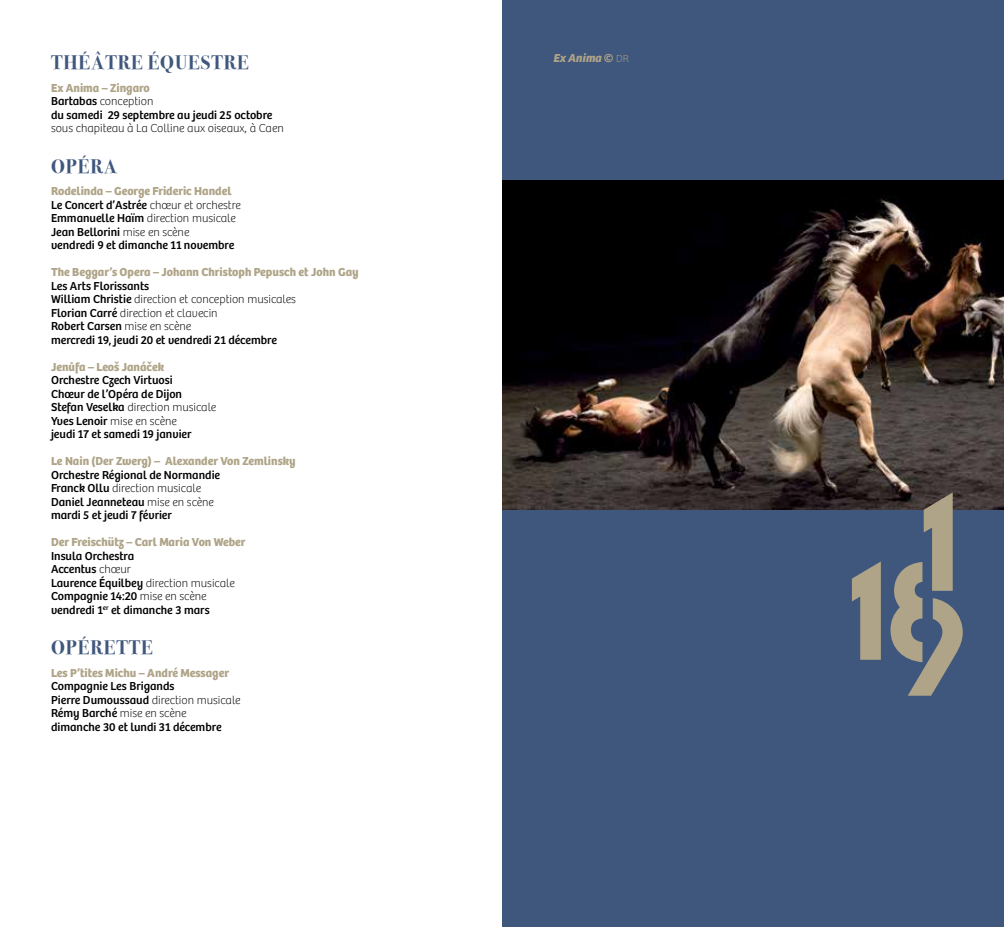
<style>
.page{position:relative;width:1004px;height:927px;background:#fff}
.page>*{position:absolute;margin:0;border:0;box-sizing:border-box;transform-origin:0 0}
.t1{font:700 19.5px "Bodoni Svty Two ITCTT";letter-spacing:.05em;color:#3f577d}
.t2{font:12px/13.5px "Bree";color:#000}
.t3{font:700 12px "Bree";color:#afa487}
.t4{font:100 12px "Bree";color:#000}
.t5{font:italic 700 12px "Bree";color:#afa487}
.s1{font-weight:700;color:#afa487}
.s2{font-weight:100}
.s3{font-style:normal}
.s4{font-weight:100;font-style:normal;font-size:10.5px}
</style>
<div class="page">
<div style="left:502px;top:0;width:501px;height:927px;background:#3f577d"></div>
<img style="left:502px;top:180px;width:501px;height:329px">
<svg style="left:852px;top:562px;width:28px;height:98px"></svg>
<svg style="left:890px;top:492px;width:72px;height:204px"></svg>
<h1 class="t1" style="left:51px;top:46px;width:199px">THÉÂTRE ÉQUESTRE</h1>
<p class="t2" style="left:51px;top:81px;width:223px"><span class="s1">Ex Anima – Zingaro<br></span>Bartabas <span class="s2">conception<br></span>du samedi 29 septembre au jeudi 25 octobre</p>
<p class="t4" style="left:51px;top:121px;width:234px">sous chapiteau à La Colline aux oiseaux, à Caen</p>
<h1 class="t1" style="left:51px;top:150px;width:67px">OPÉRA</h1>
<p class="t2" style="left:51px;top:184px;width:191px"><span class="s1">Rodelinda – George Frideric Handel </span>Le Concert d’Astrée <span class="s2">chœur et orchestre </span>Emmanuelle Haïm <span class="s2">direction musicale </span>Jean Bellorini <span class="s2">mise en scène<br></span>vendredi 9 et dimanche 11 novembre</p>
<p class="t3" style="left:51px;top:265px;width:309px">The Beggar’s Opera – Johann Christoph Pepusch et John Gay</p>
<p class="t2" style="left:51px;top:279px;width:246px">Les Arts Florissants<br>William Christie <span class="s2">direction et conception musicales </span>Florian Carré <span class="s2">direction et clavecin<br></span>Robert Carsen <span class="s2">mise en scène<br></span>mercredi 19, jeudi 20 et vendredi 21 décembre</p>
<p class="t3" style="left:51px;top:359px;width:115px">Jenůfa – Leoš Janáček</p>
<p class="t2" style="left:51px;top:373px;width:167px">Orchestre Czech Virtuosi<br>Chœur de l’Opéra de Dijon<br>Stefan Veselka <span class="s2">direction musicale<br></span>Yves Lenoir <span class="s2">mise en scène<br></span>jeudi 17 et samedi 19 janvier</p>
<p class="t3" style="left:51px;top:454px;width:246px">Le Nain (Der Zwerg) – Alexander Von Zemlinsky</p>
<p class="t2" style="left:51px;top:468px;width:171px">Orchestre Régional de Normandie<br>Franck Ollu <span class="s2">direction musicale<br></span>Daniel Jeanneteau <span class="s2">mise en scène </span>mardi 5 et jeudi 7 février</p>
<p class="t3" style="left:51px;top:535px;width:196px">Der Freischütz – Carl Maria Von Weber</p>
<p class="t2" style="left:51px;top:549px;width:185px">Insula Orchestra<br>Accentus <span class="s2">chœur<br></span>Laurence Équilbey <span class="s2">direction musicale<br></span>Compagnie 14:20 <span class="s2">mise en scène </span>vendredi 1<sup>er</sup> et dimanche 3 mars</p>
<h1 class="t1" style="left:51px;top:631px;width:14px">OPÉ</h1>
<h1 class="t1" style="left:90px;top:631px;width:61px">RETTE</h1>
<p class="t3" style="left:51px;top:665px;width:179px">Les P’tites Michu – André Messager</p>
<p class="t2" style="left:51px;top:679px;width:191px">Compagnie Les Brigands<br>Pierre Dumoussaud <span class="s2">direction musicale<br></span>Rémy Barché <span class="s2">mise en scène<br></span>dimanche 30 et lundi 31 décembre</p>
<p class="t5" style="left:553px;top:51px;width:77px">Ex Anima <span class="s3">©</span> <span class="s4">DR</span></p>
</div>
